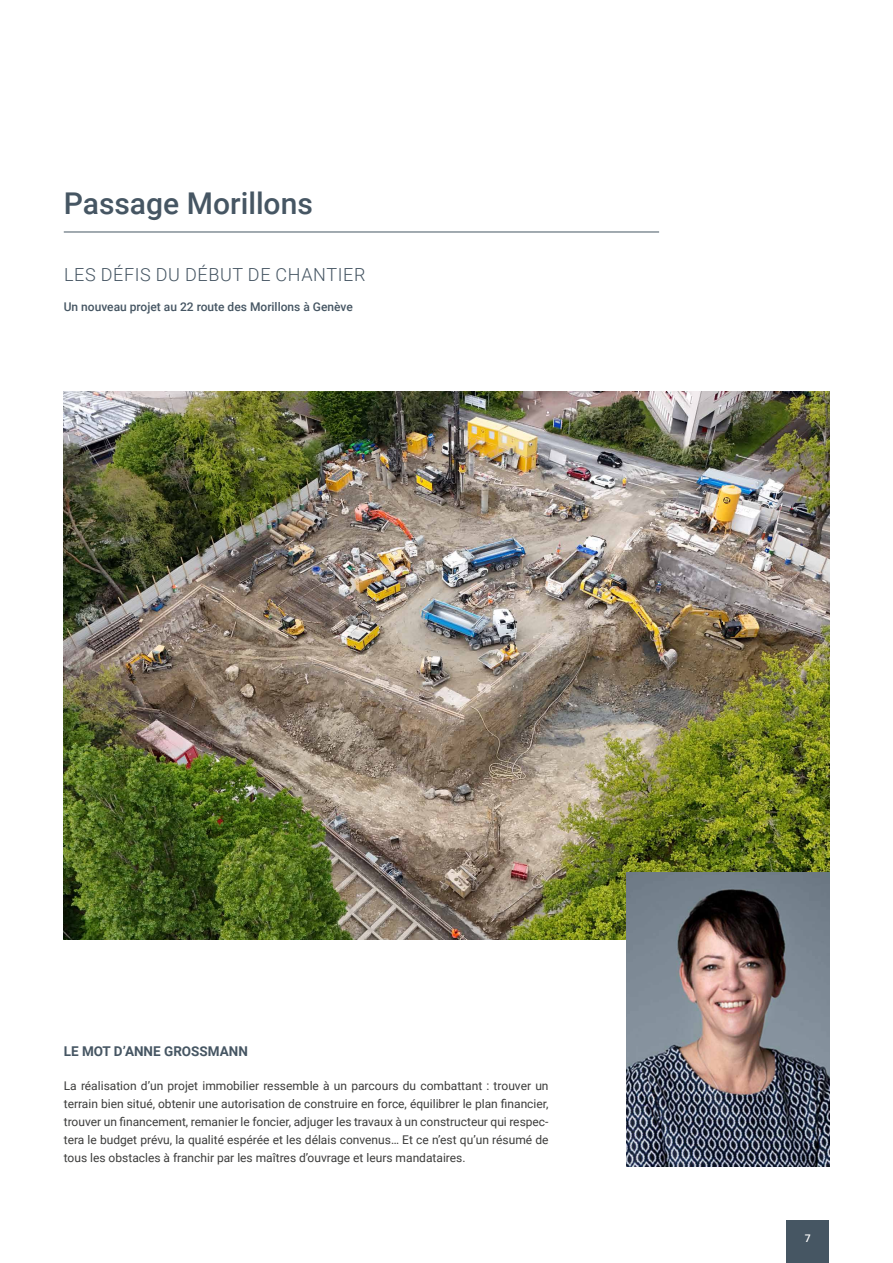
<style>
.page{position:relative;width:893px;height:1263px;background:#fff}
.page>*{position:absolute;margin:0;border:0;box-sizing:border-box;transform-origin:0 0}
.t1{font:500 30px "Roboto";color:#465663}
.t2{font:300 18px "Roboto";letter-spacing:.035em;color:#465663}
.t3{font:700 13.5px "Roboto";color:#465663}
.t4{font:12px/18px "Roboto";color:#3c3c3b;text-align:justify}
.t5{font:500 12px "Roboto";color:#465663}
.t6{font:500 10.5px "Roboto";color:#fff}
</style>
<div class="page">
<img style="left:64px;top:391px;width:765px;height:549px">
<hr style="left:64px;top:232px;width:595px;height:1px;background:#465663">
<img style="left:626px;top:873px;width:203px;height:293px">
<div style="left:787px;top:1220px;width:42px;height:43px;background:#465663"></div>
<h1 class="t1" style="left:64px;top:183px;width:251px">Passage Morillons</h1>
<h2 class="t2" style="left:64px;top:262px;width:303px">LES DÉFIS DU DÉBUT DE CHANTIER</h2>
<p class="t5" style="left:64px;top:298px;width:291px">Un nouveau projet au 22 route des Morillons à Genève</p>
<p class="t3" style="left:64px;top:1042px;width:186px">LE MOT D’ANNE GROSSMANN</p>
<p class="t4" style="left:64px;top:1076px;width:486px">La réalisation d’un projet immobilier ressemble à un parcours du combattant : trouver un terrain bien situé, obtenir une autorisation de construire en force, équilibrer le plan financier, trouver un financement, remanier le foncier, adjuger les travaux à un constructeur qui respec&shy;tera le budget prévu, la qualité espérée et les délais convenus… Et ce n’est qu’un résumé de tous les obstacles à franchir par les maîtres d’ouvrage et leurs mandataires.</p>
<p class="t6" style="left:805px;top:1231px;width:7px">7</p>
</div>
